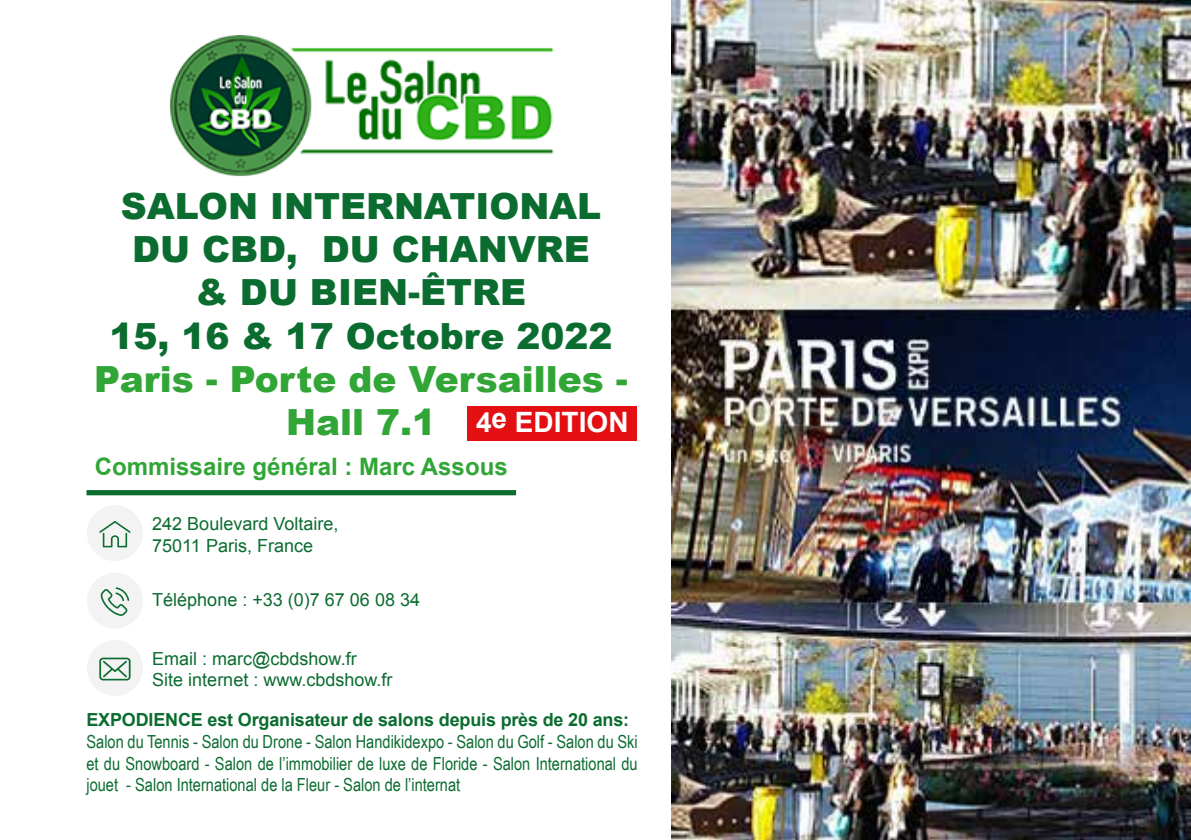
<style>
.page{position:relative;width:1191px;height:840px;background:#fff}
.page>*{position:absolute;margin:0;border:0;box-sizing:border-box;transform-origin:0 0}
.t1{font:900 36px/43.2px "Arial";color:#0b6c30;text-align:center}
.t2{font:900 36px/43.2px "Arial";color:#31a636;text-align:center}
.t3{font:700 28px "Arial";color:#fff}
.t4{font:700 24px "Arial";color:#31a636}
.t5{font:18px/21.6px "Arial Narrow";color:#0b6c30;text-align:justify}
.t6{font:18px/21.6px "Arial";color:#0b6c30}
.t7{font:700 18px "Arial";letter-spacing:-.01em;color:#0b6c30}
</style>
<div class="page">
<div style="left:86px;top:490px;width:430px;height:5px;background:#0b6c30"></div>
<div style="left:87px;top:505px;width:56px;height:56px;background:#f3f3f4;border-radius:50%"></div>
<div style="left:87px;top:572px;width:56px;height:56px;background:#f3f3f4;border-radius:50%"></div>
<div style="left:87px;top:639px;width:56px;height:56px;background:#f3f3f4;border-radius:50%"></div>
<svg style="left:99px;top:521px;width:32px;height:26px"></svg>
<svg style="left:101px;top:587px;width:28px;height:28px"></svg>
<svg style="left:99px;top:657px;width:32px;height:23px"></svg>
<img style="left:170px;top:35px;width:384px;height:141px">
<img style="left:671px;top:0;width:520px;height:839px">
<div style="left:467px;top:405px;width:170px;height:35px;background:#e30f13"></div>
<h1 class="t1" style="left:110px;top:183px;width:504px">SALON INTERNATIONAL<br>DU CBD, DU CHANVRE<br>&amp; DU BIEN-ÊTRE<br>15, 16 &amp; 17 Octobre 2022</h1>
<h1 class="t2" style="left:94px;top:356px;width:535px">Paris - Porte de Versailles -<br>Hall 7.1</h1>
<h3 class="t4" style="left:95px;top:450px;width:414px">Commissaire général : Marc Assous</h3>
<p class="t6" style="left:152px;top:513px;width:188px">242 Boulevard Voltaire,<br>75011 Paris, France</p>
<p class="t6" style="left:152px;top:588px;width:269px">Téléphone : +33 (0)7 67 06 08 34</p>
<h2 class="t3" style="left:476px;top:403px;width:154px">4e EDITION</h2>
<p class="t6" style="left:152px;top:647px;width:242px">Email : marc@cbdshow.fr<br>Site internet : www.cbdshow.fr</p>
<p class="t7" style="left:86px;top:707px;width:544px">EXPODIENCE est Organisateur de salons depuis près de 20 ans:</p>
<p class="t5" style="left:86px;top:729px;width:553px">Salon du Tennis - Salon du Drone - Salon Handikidexpo - Salon du Golf - Salon du Ski et du Snowboard - Salon de l’immobilier de luxe de Floride - Salon International du jouet - Salon International de la Fleur - Salon de l’internat</p>
</div>
